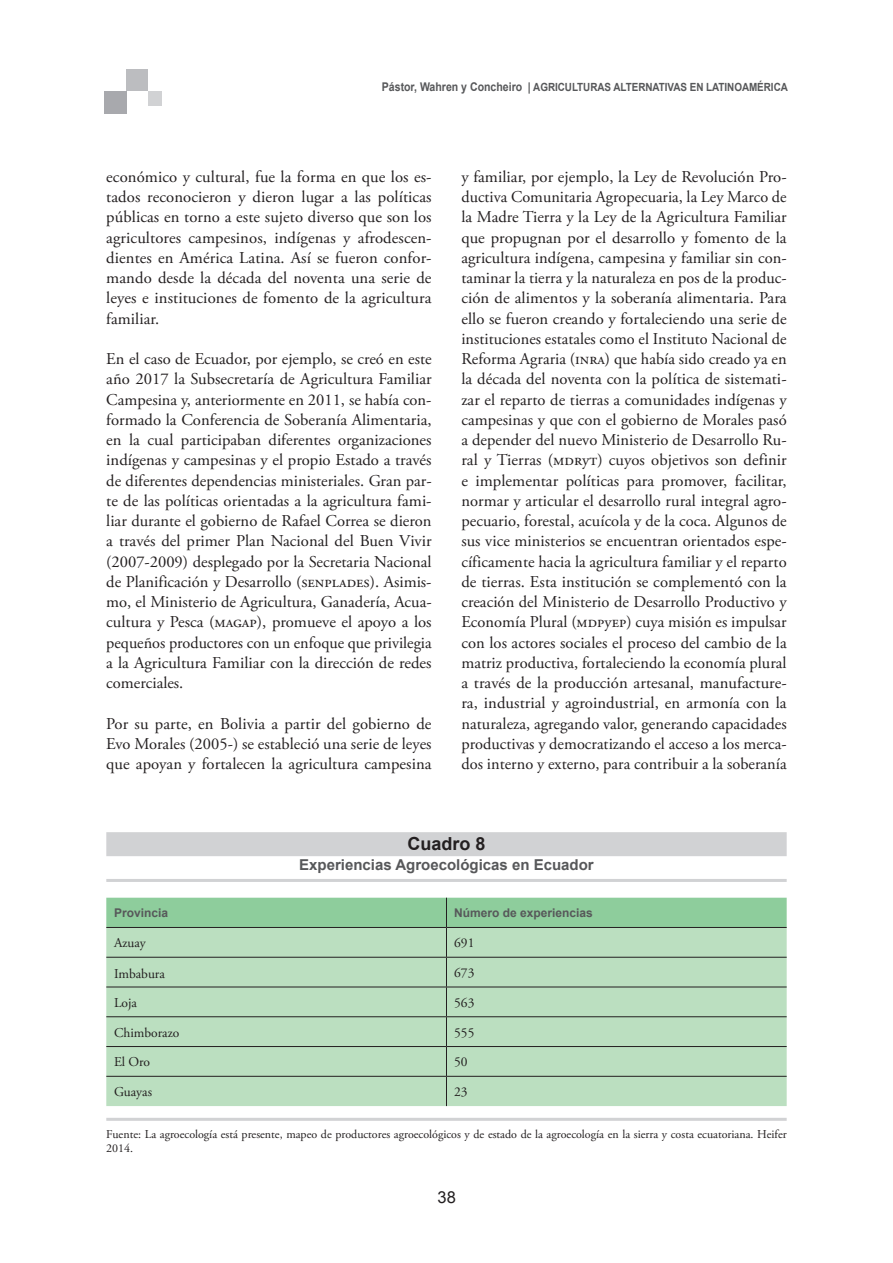
<style>
.page{position:relative;width:893px;height:1263px;background:#fff}
.page>*{position:absolute;margin:0;border:0;box-sizing:border-box;transform-origin:0 0}
.t1{font:700 18px "Arial";color:#231f20}
.t2{font:16.5px/20.2px "Adobe Garamond Pro";letter-spacing:.005em;color:#231f20;text-align:justify}
.t3{font:16.5px "Arial";color:#231f20}
.t4{font:700 15px "Arial";color:#57585a}
.t5{font:13.5px "Adobe Garamond Pro";color:#231f20}
.t6{font:12px/14.2px "Adobe Garamond Pro";color:#231f20}
.t7{font:700 12px "Arial";color:#57585a}
.t8{font:700 11.25px "Arial";letter-spacing:-.005em;color:#57585a;scale:.88 1}
.s1{font-size:12px}
</style>
<div class="page">
<div style="left:126px;top:70px;width:22px;height:21px;background:#bcbdc0"></div>
<div style="left:148px;top:91px;width:14px;height:14px;background:#d1d2d4"></div>
<div style="left:104px;top:91px;width:22px;height:22px;background:#a8a9ad"></div>
<div style="left:106px;top:832px;width:681px;height:24px;background:#d1d2d4"></div>
<hr style="left:106px;top:879px;width:681px;height:3px;background:#d1d2d4">
<hr style="left:106px;top:1118px;width:681px;height:3px;background:#d1d2d4">
<div style="left:106px;top:958px;width:681px;height:148px;background:#bbdfc0"></div>
<hr style="left:106px;top:957px;width:340px;height:1px;background:#231f20">
<hr style="left:106px;top:987px;width:340px;height:1px;background:#231f20">
<hr style="left:106px;top:1016px;width:340px;height:1px;background:#231f20">
<hr style="left:106px;top:1046px;width:340px;height:1px;background:#231f20">
<svg style="left:106px;top:898px;width:681px;height:59px;background:#a2d3ac"></svg>
<hr style="left:446px;top:957px;width:1px;height:30px;background:#231f20">
<hr style="left:446px;top:927px;width:341px;height:1px;background:#231f20">
<hr style="left:446px;top:957px;width:341px;height:1px;background:#231f20">
<hr style="left:446px;top:987px;width:341px;height:1px;background:#231f20">
<hr style="left:446px;top:1016px;width:341px;height:1px;background:#231f20">
<hr style="left:446px;top:1046px;width:341px;height:1px;background:#231f20">
<hr style="left:106px;top:1076px;width:340px;height:1px;background:#231f20">
<svg style="left:446px;top:987px;width:1px;height:119px"></svg>
<hr style="left:446px;top:1076px;width:341px;height:1px;background:#231f20">
<p class="t8" style="left:382px;top:81px;width:463px"><span class="s1">Pástor, Wahren y Concheiro |</span> AGRICULTURAS ALTERNATIVAS EN LATINOAMÉRICA</p>
<p class="t2" style="left:106px;top:167px;width:327px">económico y cultural, fue la forma en que los es&shy;tados reconocieron y dieron lugar a las políticas públicas en torno a este sujeto diverso que son los agricultores campesinos, indígenas y afrodescen&shy;dientes en América Latina. Así se fueron confor&shy;mando desde la década del noventa una serie de leyes e instituciones de fomento de la agricultura familiar.</p>
<p class="t2" style="left:106px;top:349px;width:327px">En el caso de Ecuador, por ejemplo, se creó en este año 2017 la Subsecretaría de Agricultura Familiar Campesina y, anteriormente en 2011, se había con&shy;formado la Conferencia de Soberanía Alimentaria, en la cual participaban diferentes organizaciones indígenas y campesinas y el propio Estado a través de diferentes dependencias ministeriales. Gran par&shy;te de las políticas orientadas a la agricultura fami&shy;liar durante el gobierno de Rafael Correa se dieron a través del primer Plan Nacional del Buen Vivir (2007-2009) desplegado por la Secretaria Nacional de Planificación y Desarrollo (SENPLADES). Asimis&shy;mo, el Ministerio de Agricultura, Ganadería, Acua&shy;cultura y Pesca (MAGAP), promueve el apoyo a los pequeños productores con un enfoque que privilegia a la Agricultura Familiar con la dirección de redes comerciales.</p>
<p class="t2" style="left:106px;top:714px;width:327px">Por su parte, en Bolivia a partir del gobierno de Evo Morales (2005-) se estableció una serie de leyes que apoyan y fortalecen la agricultura campesina</p>
<p class="t2" style="left:461px;top:167px;width:327px">y familiar, por ejemplo, la Ley de Revolución Pro&shy;ductiva Comunitaria Agropecuaria, la Ley Marco de la Madre Tierra y la Ley de la Agricultura Familiar que propugnan por el desarrollo y fomento de la agricultura indígena, campesina y familiar sin con&shy;taminar la tierra y la naturaleza en pos de la produc&shy;ción de alimentos y la soberanía alimentaria. Para ello se fueron creando y fortaleciendo una serie de instituciones estatales como el Instituto Nacional de Reforma Agraria (INRA) que había sido creado ya en la década del noventa con la política de sistemati&shy;zar el reparto de tierras a comunidades indígenas y campesinas y que con el gobierno de Morales pasó a depender del nuevo Ministerio de Desarrollo Ru&shy;ral y Tierras (MDRyT) cuyos objetivos son definir e implementar políticas para promover, facilitar, normar y articular el desarrollo rural integral agro&shy;pecuario, forestal, acuícola y de la coca. Algunos de sus vice ministerios se encuentran orientados espe&shy;cíficamente hacia la agricultura familiar y el reparto de tierras. Esta institución se complementó con la creación del Ministerio de Desarrollo Productivo y Economía Plural (MDPyEP) cuya misión es impulsar con los actores sociales el proceso del cambio de la matriz productiva, fortaleciendo la economía plural a través de la producción artesanal, manufacture&shy;ra, industrial y agroindustrial, en armonía con la naturaleza, agregando valor, generando capacidades productivas y democratizando el acceso a los merca&shy;dos interno y externo, para contribuir a la soberanía</p>
<p class="t1" style="left:407px;top:834px;width:80px">Cuadro 8</p>
<p class="t4" style="left:299px;top:857px;width:296px">Experiencias Agroecológicas en Ecuador</p>
<p class="t7" style="left:114px;top:906px;width:56px">Provincia</p>
<p class="t7" style="left:454px;top:906px;width:140px">Número de experiencias</p>
<p class="t5" style="left:114px;top:935px;width:33px">Azuay</p>
<p class="t5" style="left:454px;top:935px;width:22px">691</p>
<p class="t5" style="left:114px;top:965px;width:52px">Imbabura</p>
<p class="t5" style="left:454px;top:965px;width:22px">673</p>
<p class="t5" style="left:114px;top:994px;width:24px">Loja</p>
<p class="t5" style="left:454px;top:994px;width:22px">563</p>
<p class="t5" style="left:114px;top:1024px;width:67px">Chimborazo</p>
<p class="t5" style="left:454px;top:1024px;width:22px">555</p>
<p class="t5" style="left:114px;top:1054px;width:38px">El Oro</p>
<p class="t5" style="left:454px;top:1054px;width:15px">50</p>
<p class="t5" style="left:114px;top:1084px;width:40px">Guayas</p>
<p class="t5" style="left:454px;top:1084px;width:15px">23</p>
<p class="t6" style="left:106px;top:1127px;width:682px">Fuente: La agroecología está presente, mapeo de productores agroecológicos y de estado de la agroecología en la sierra y costa ecuatoriana. Heifer<br>2014.</p>
<p class="t3" style="left:438px;top:1188px;width:20px">38</p>
</div>
